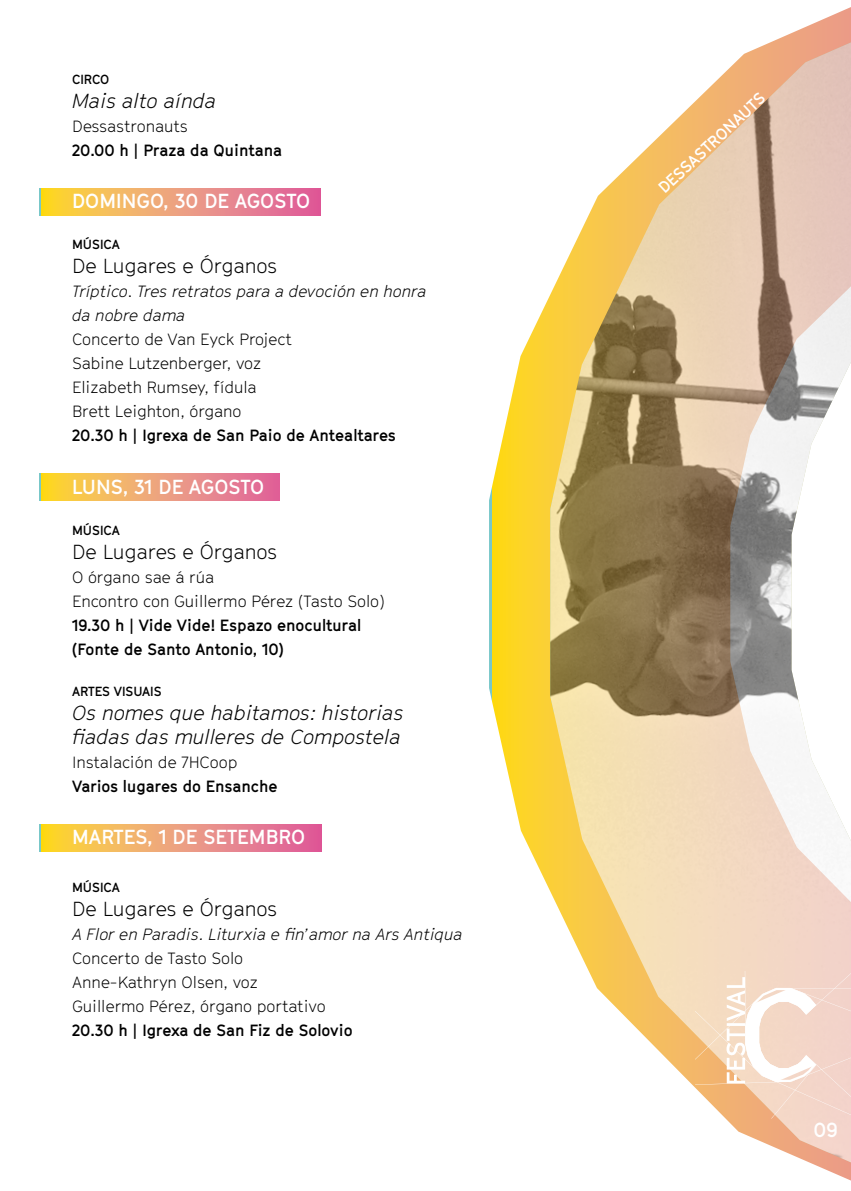
<style>
.page{position:relative;width:851px;height:1191px;background:#fff}
.page>*{position:absolute;margin:0;border:0;box-sizing:border-box;transform-origin:0 0}
.t1{font:italic 300 20px/24px "GT Cinetype";color:#000}
.t2{font:700 20px "GT Cinetype";color:#fff}
.t3{font:300 20px "GT Cinetype";color:#000}
.t4{font:300 16px/24px "GT Cinetype";color:#000}
.t5{font:700 16px/24px "GT Cinetype";color:#000}
.t6{font:italic 300 16px/24px "GT Cinetype";color:#000}
.t7{font:700 16px "GT Cinetype";color:#fff}
.t8{font:700 13px "GT Cinetype";color:#000}
.s1{font-style:normal}
</style>
<div class="page">
<svg style="left:489px;top:295px;width:61px;height:596px"></svg>
<img style="left:550px;top:32px;width:300px;height:1132px">
<svg style="left:40px;top:474px;width:240px;height:27px;background:#eda073"></svg>
<svg style="left:40px;top:189px;width:280px;height:27px;background:#ec9d74"></svg>
<svg style="left:40px;top:824px;width:281px;height:27px;background:#ec9c74"></svg>
<hr style="left:744px;top:971px;width:1px;height:73px;background:#fff">
<svg style="left:694px;top:973px;width:156px;height:145px"></svg>
<p class="t8" style="left:72px;top:71px;width:39px">CIRCO</p>
<p class="t1" style="left:72px;top:89px;width:145px">Mais alto aínda</p>
<p class="t4" style="left:72px;top:114px;width:117px">Dessastronauts</p>
<p class="t5" style="left:72px;top:138px;width:212px">20.00 h | Praza da Quintana</p>
<p class="t2" style="left:72px;top:189px;width:240px">DOMINGO, 30 DE AGOSTO</p>
<p class="t8" style="left:72px;top:237px;width:49px">MÚSICA</p>
<p class="t3" style="left:72px;top:254px;width:206px">De Lugares e Órganos</p>
<p class="t6" style="left:72px;top:279px;width:356px">Tríptico<span class="s1">.</span> Tres retratos para a devoción en honra da nobre dama</p>
<p class="t4" style="left:72px;top:327px;width:221px">Concerto de Van Eyck Project<br>Sabine Lutzenberger, voz<br>Elizabeth Rumsey, fídula<br>Brett Leighton, órgano</p>
<p class="t5" style="left:72px;top:423px;width:325px">20.30 h | Igrexa de San Paio de Antealtares</p>
<p class="t2" style="left:72px;top:474px;width:194px">LUNS, 31 DE AGOSTO</p>
<p class="t8" style="left:72px;top:522px;width:49px">MÚSICA</p>
<p class="t3" style="left:72px;top:540px;width:206px">De Lugares e Órganos</p>
<p class="t4" style="left:72px;top:565px;width:314px">O órgano sae á rúa<br>Encontro con Guillermo Pérez (Tasto Solo)</p>
<p class="t5" style="left:72px;top:613px;width:291px">19.30 h | Vide Vide! Espazo enocultural (Fonte de Santo Antonio, 10)</p>
<p class="t8" style="left:72px;top:683px;width:91px">ARTES VISUAIS</p>
<p class="t1" style="left:72px;top:700px;width:333px">Os nomes que habitamos: historias fiadas das mulleres de Compostela</p>
<p class="t4" style="left:72px;top:750px;width:167px">Instalación de 7HCoop</p>
<p class="t5" style="left:72px;top:774px;width:207px">Varios lugares do Ensanche</p>
<p class="t2" style="left:72px;top:825px;width:235px">MARTES, 1 DE SETEMBRO</p>
<p class="t8" style="left:72px;top:879px;width:49px">MÚSICA</p>
<p class="t3" style="left:72px;top:897px;width:206px">De Lugares e Órganos</p>
<p class="t6" style="left:72px;top:922px;width:392px">A Flor en Paradis. Liturxia e fin’amor na Ars Antiqua</p>
<p class="t4" style="left:72px;top:946px;width:255px">Concerto de Tasto Solo<br>Anne-Kathryn Olsen, voz<br>Guillermo Pérez, órgano portativo</p>
<p class="t5" style="left:72px;top:1018px;width:282px">20.30 h | Igrexa de San Fiz de Solovio</p>
<p class="t7" style="left:654px;top:183px;width:140px;rotate:-43deg">DESSASTRONAUTS</p>
<p class="t2" style="left:813px;top:1117px;width:26px">09</p>
</div>
